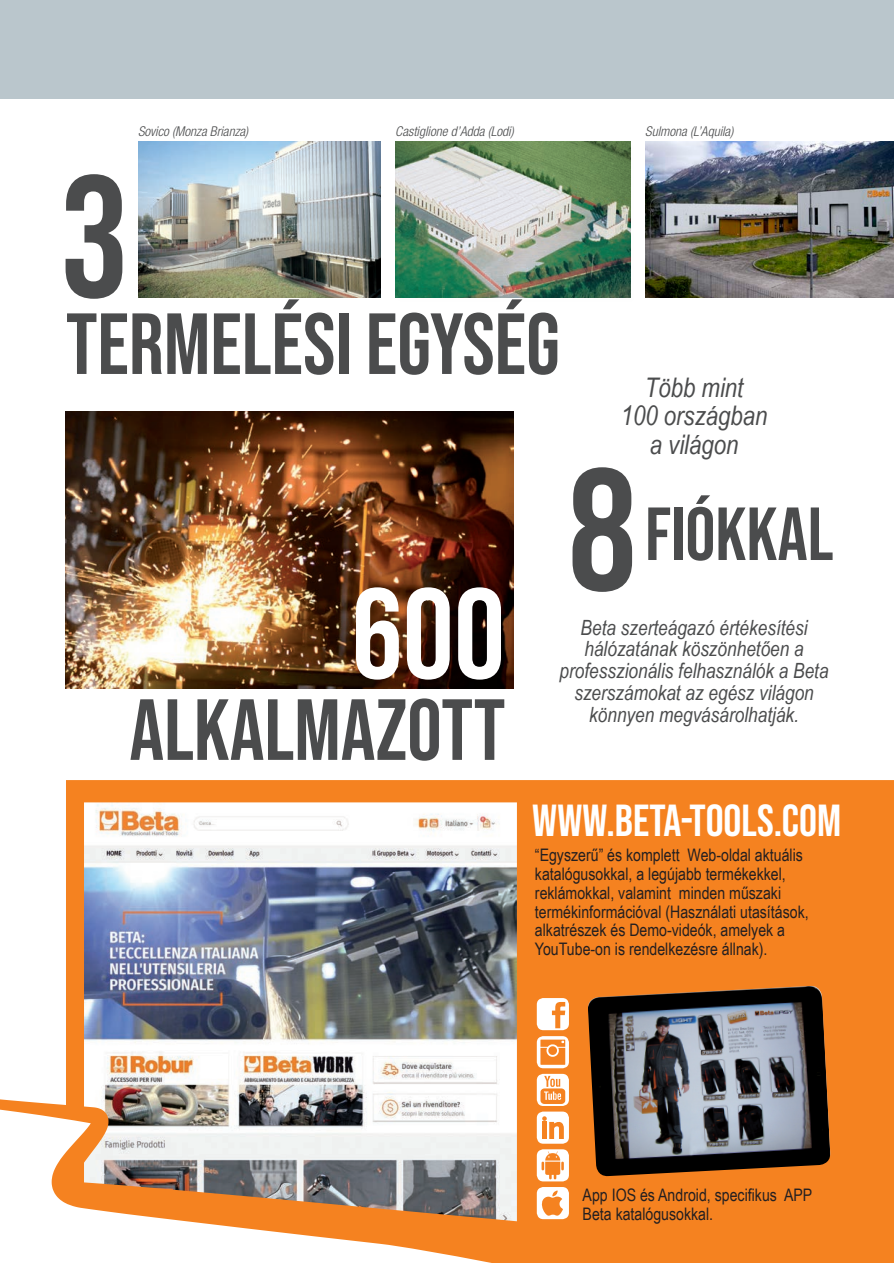
<style>
.page{position:relative;width:894px;height:1263px;background:#fff}
.page>*{position:absolute;margin:0;border:0;box-sizing:border-box;transform-origin:0 0}
.t1{font:172.95px "Bebas Neue";color:#4b4c4d}
.t2{font:128.1px "Bebas Neue";color:#fff}
.t3{font:86.55px "Bebas Neue";color:#4b4c4d}
.t4{font:75px "Bebas Neue";color:#4b4c4d}
.t5{font:44.85px "Bebas Neue";color:#fff}
.t6{font:italic 27px "Arial Beta Narrow";color:#4b4c4d}
.t7{font:italic 21px/21.8px "Arial Beta Narrow";color:#4b4c4d;text-align:center}
.t8{font:17.25px/18.8px "Arial Beta Narrow";color:#231f20}
.t9{font:italic 300 condensed 13.5px "Helvetica Neue LT Std";color:#4b4c4d}
</style>
<div class="page">
<div style="left:66px;top:780px;width:827px;height:483px;background:#f58220"></div>
<img style="left:84px;top:802px;width:433px;height:266px">
<img style="left:645px;top:142px;width:248px;height:156px">
<div style="left:393px;top:140px;width:244px;height:166px;background:#231f20;opacity:.01"></div>
<img style="left:395px;top:142px;width:235px;height:156px">
<img style="left:138px;top:142px;width:242px;height:156px">
<img style="left:66px;top:412px;width:448px;height:276px">
<img style="left:587px;top:986px;width:243px;height:190px">
<div style="left:536px;top:998px;width:33px;height:32px;background:#fff;border-radius:7px"></div>
<svg style="left:536px;top:1036px;width:33px;height:32px"></svg>
<svg style="left:552px;top:1002px;width:13px;height:26px"></svg>
<svg style="left:540px;top:1039px;width:25px;height:25px"></svg>
<svg style="left:0;top:1068px;width:605px;height:195px"></svg>
<div style="left:0;top:0;width:893px;height:99px;background:#bac6cc"></div>
<p class="t9" style="left:138px;top:123px;width:112px">Sovico (Monza Brianza)</p>
<p class="t9" style="left:395px;top:123px;width:120px">Castiglione d’Adda (Lodi)</p>
<p class="t9" style="left:645px;top:123px;width:90px">Sulmona (L’Aquila)</p>
<h1 class="t1" style="left:60px;top:139px;width:71px">3</h1>
<p class="t3" style="left:66px;top:295px;width:495px">TERMELÉSI EGYSÉG</p>
<p class="t6" style="left:645px;top:369px;width:100px">Több mint</p>
<p class="t6" style="left:620px;top:397px;width:148px">100 országban</p>
<p class="t6" style="left:649px;top:426px;width:90px">a világon</p>
<p class="t2" style="left:351px;top:561px;width:155px">600</p>
<p class="t3" style="left:129px;top:681px;width:377px">ALKALMAZOTT</p>
<p class="t1" style="left:567px;top:432px;width:71px">8</p>
<p class="t4" style="left:645px;top:491px;width:190px">FIÓKKAL</p>
<p class="t7" style="left:580px;top:616px;width:228px">Beta szerteágazó értékesítési</p>
<p class="t7" style="left:559px;top:637px;width:270px">hálózatának köszönhetően a professzionális felhasználók a Beta</p>
<p class="t7" style="left:574px;top:681px;width:241px">szerszámokat az egész világon könnyen megvásárolhatják.</p>
<p class="t5" style="left:532px;top:795px;width:310px">WWW.BETA-TOOLS.COM</p>
<p class="t8" style="left:535px;top:845px;width:275px">“Egyszerű” és komplett Web-oldal aktuális katalógusokkal, a legújabb termékekkel, reklámokkal, valamint minden műszaki termékinformációval (Használati utasítások, alkatrészek és Demo-videók, amelyek a YouTube-on is rendelkezésre állnak).</p>
<p class="t8" style="left:582px;top:1184px;width:231px">App IOS és Android, specifikus APP</p>
<p class="t8" style="left:582px;top:1203px;width:132px">Beta katalógusokkal.</p>
</div>
